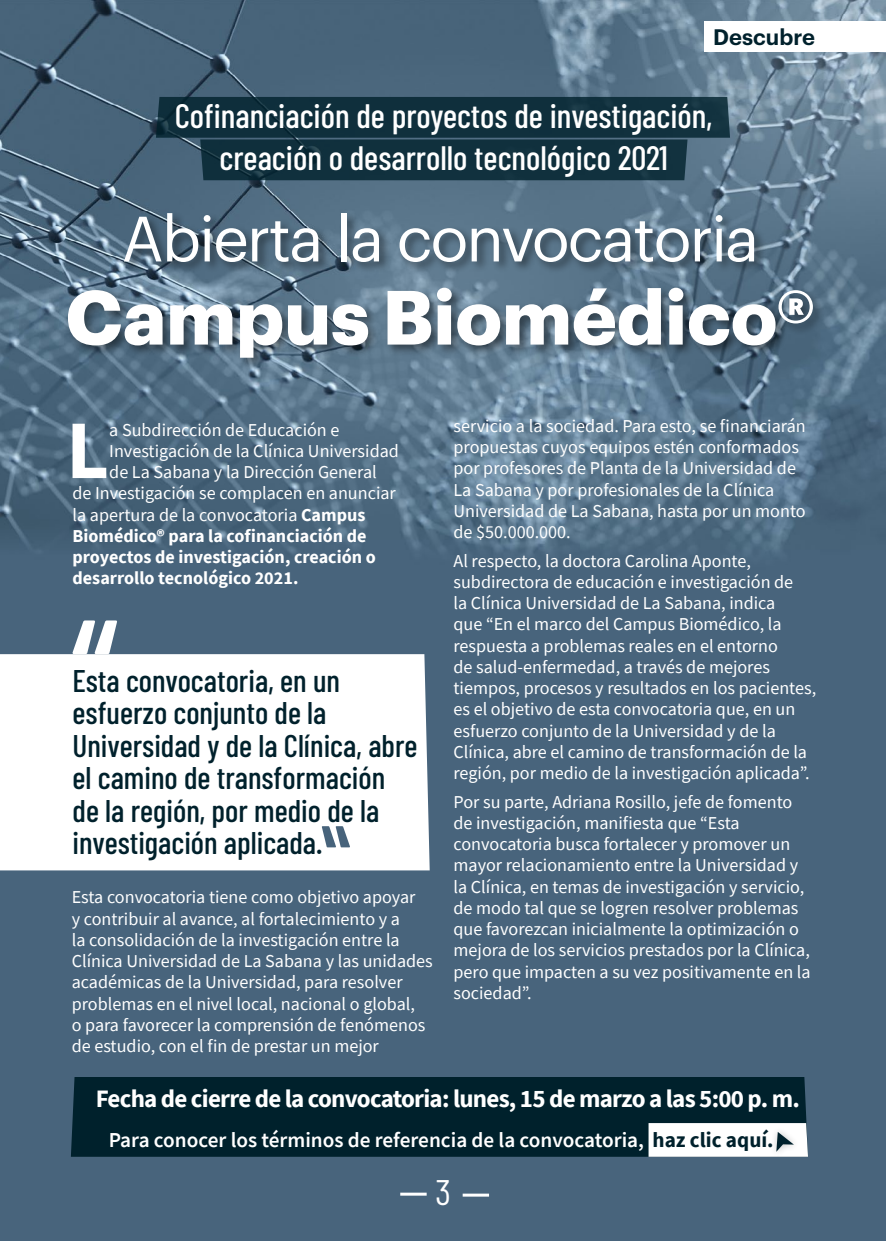
<style>
.page{position:relative;width:886px;height:1241px;background:#fff}
.page>*{position:absolute;margin:0;border:0;box-sizing:border-box;transform-origin:0 0}
.t1{font:700 83.25px "Source Sans Pro";color:#fff}
.t2{font:700 75px "Graphik";color:#fff}
.t3{font:62.5px "Graphik";letter-spacing:-.03em;color:#fff}
.t4{font:35.38px "Barlow Condensed";color:#fff}
.t5{font:500 33.75px/42.5px "Barlow Condensed";color:#fff;text-align:center}
.t6{font:500 31.25px/32.5px "Barlow Condensed";color:#00212c}
.t7{font:700 25px "Source Sans Pro";letter-spacing:-.03em;color:#fff}
.t8{font:600 22px "Graphik";color:#00212c}
.t9{font:600 21.25px "Source Sans Pro";color:#fff}
.t10{font:18.12px/21.2px "Source Sans Pro";color:#fff}
.t11{font:700 18.12px "Source Sans Pro";color:#fff}
.s1{font-weight:700}
.s2{font-weight:700;color:#00212c}
</style>
<div class="page">
<img style="left:0;top:0;width:885px;height:1240px">
<div style="left:704px;top:21px;width:182px;height:31px;background:#fff"></div>
<hr style="left:400px;top:1192px;width:27px;height:3px;background:#fff">
<hr style="left:463px;top:1193px;width:26px;height:3px;background:#fff">
<div style="left:71px;top:1076px;width:737px;height:80px;background:#00212c"></div>
<svg style="left:156px;top:97px;width:574px;height:83px;background:#163644"></svg>
<svg style="left:0;top:654px;width:430px;height:216px"></svg>
<svg style="left:72px;top:620px;width:45px;height:34px"></svg>
<svg style="left:322px;top:826px;width:28px;height:21px"></svg>
<div style="left:770px;top:1125px;width:30px;height:32px;background:#ccd2d5"></div>
<svg style="left:648px;top:1122px;width:160px;height:34px"></svg>
<div style="left:65px;top:210px;width:760px;height:160px;background:#000;opacity:.46"></div>
<p class="t8" style="left:713px;top:20px;width:103px">Descubre</p>
<h3 class="t5" style="left:175px;top:93px;width:539px">Cofinanciación de proyectos de investigación, creación o desarrollo tecnológico 2021</h3>
<h3 class="t3" style="left:122px;top:192px;width:639px">Abierta la convocatoria</h3>
<h2 class="t2" style="left:66px;top:259px;width:751px">Campus Biomédico®</h2>
<h1 class="t1" style="left:66px;top:394px;width:45px">L</h1>
<p class="t10" style="left:109px;top:418px;width:232px">a Subdirección de Educación e</p>
<p class="t10" style="left:109px;top:440px;width:291px">Investigación de la Clínica Universidad</p>
<p class="t10" style="left:109px;top:461px;width:269px">de La Sabana y la Dirección General</p>
<p class="t10" style="left:73px;top:482px;width:325px">de Investigación se complacen en anunciar</p>
<p class="t10" style="left:73px;top:503px;width:294px">la apertura de la convocatoria <span class="s1">Campus</span></p>
<p class="t11" style="left:73px;top:523px;width:296px">Biomédico® para la cofinanciación de</p>
<p class="t11" style="left:73px;top:544px;width:305px">proyectos de investigación, creación o</p>
<p class="t11" style="left:73px;top:566px;width:227px">desarrollo tecnológico 2021.</p>
<h3 class="t6" style="left:73px;top:663px;width:346px">Esta convocatoria, en un esfuerzo conjunto de la<br>Universidad y de la Clínica, abre el camino de transformación de la región, por medio de la investigación aplicada.</h3>
<p class="t10" style="left:72px;top:886px;width:363px">Esta convocatoria tiene como objetivo apoyar<br>y contribuir al avance, al fortalecimiento y a<br>la consolidación de la investigación entre la Clínica Universidad de La Sabana y las unidades académicas de la Universidad, para resolver problemas en el nivel local, nacional o global,<br>o para favorecer la comprensión de fenómenos de estudio, con el fin de prestar un mejor</p>
<p class="t10" style="left:453px;top:415px;width:354px">servicio a la sociedad. Para esto, se financiarán propuestas cuyos equipos estén conformados por profesores de Planta de la Universidad de La Sabana y por profesionales de la Clínica Universidad de La Sabana, hasta por un monto de $50.000.000.</p>
<p class="t10" style="left:453px;top:549px;width:364px">Al respecto, la doctora Carolina Aponte, subdirectora de educación e investigación de<br>la Clínica Universidad de La Sabana, indica<br>que “En el marco del Campus Biomédico, la respuesta a problemas reales en el entorno<br>de salud-enfermedad, a través de mejores tiempos, procesos y resultados en los pacientes, es el objetivo de esta convocatoria que, en un esfuerzo conjunto de la Universidad y de la Clínica, abre el camino de transformación de la región, por medio de la investigación aplicada”.</p>
<p class="t10" style="left:453px;top:790px;width:359px">Por su parte, Adriana Rosillo, jefe de fomento de investigación, manifiesta que “Esta convocatoria busca fortalecer y promover un mayor relacionamiento entre la Universidad y la Clínica, en temas de investigación y servicio, de modo tal que se logren resolver problemas que favorezcan inicialmente la optimización o mejora de los servicios prestados por la Clínica, pero que impacten a su vez positivamente en la sociedad”.</p>
<h3 class="t7" style="left:96px;top:1081px;width:706px">Fecha de cierre de la convocatoria: lunes, 15 de marzo a las 5:00 p. m.</h3>
<p class="t9" style="left:109px;top:1125px;width:666px">Para conocer los términos de referencia de la convocatoria, <span class="s2">haz clic aquí.</span></p>
<h3 class="t4" style="left:435px;top:1170px;width:17px">3</h3>
</div>
